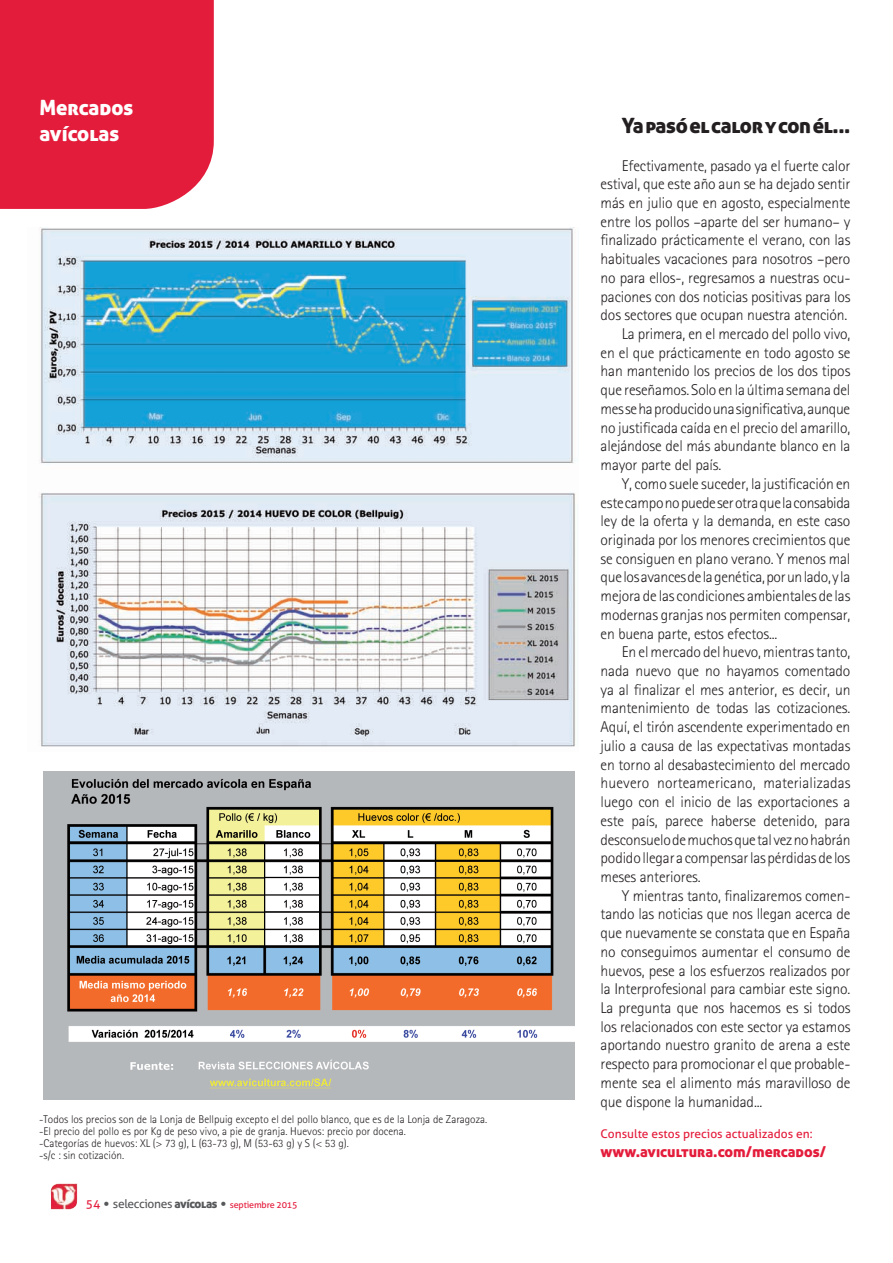
<style>
.page{position:relative;width:893px;height:1263px;background:#fff}
.page>*{position:absolute;margin:0;border:0;box-sizing:border-box;transform-origin:0 0}
.t1{font:21px "Aller Display";letter-spacing:-.015em;color:#231f20}
.t2{font:21px/25.5px "Aller Display";color:#fff}
.t3{font:300 15.6px "Rotis Sans Serif";letter-spacing:-.01em;color:#231f20}
.t4{font:300 15.6px "Rotis Sans Serif";letter-spacing:.01em;color:#231f20}
.t5{font:15px "Aller Display";color:#e41c3b}
.t6{font:12px "Aller";color:#e41c3b}
.t7{font:300 11.25px/12px "Rotis Sans Serif";color:#231f20}
.t8{font:9px "Aller";letter-spacing:-.02em;color:#e41c3b}
.s1{font-size:12px}
.s2{font-family:"Frutiger Roman";font-weight:500;font-size:12px;color:#57585a}
.s3{font-size:12px;color:#57585a}
.s4{font-family:"Aller Display";font-size:12px;color:#57585a}
</style>
<div class="page">
<img style="left:51px;top:1183px;width:26px;height:26px">
<img style="left:44px;top:771px;width:530px;height:328px">
<img style="left:39px;top:227px;width:537px;height:520px">
<div style="left:0;top:0;width:214px;height:209px;background:#e41c3b"></div>
<h1 class="t2" style="left:39px;top:95px;width:96px">Mercados avícolas</h1>
<p class="t7" style="left:39px;top:1113px;width:449px">-Todos los precios son de la Lonja de Bellpuig excepto el del pollo blanco, que es de la Lonja de Zaragoza. -El precio del pollo es por Kg de peso vivo, a pie de granja. Huevos: precio por docena.<br>-Categorías de huevos: XL (&gt; 73 g), L (63-73 g), M (53-63 g) y S (&lt; 53 g).<br>-s/c : sin cotización.</p>
<p class="t8" style="left:86px;top:1199px;width:213px"><span class="s1">54</span> <span class="s2">•</span> <span class="s3">selecciones</span> <span class="s4">avícolas</span> <span class="s2">•</span> septiembre 2015</p>
<h1 class="t1" style="left:622px;top:112px;width:230px">Ya pasó el calor y con él...</h1>
<p class="t3" style="left:622px;top:156px;width:230px">Efectivamente, pasado ya el fuerte calor</p>
<p class="t3" style="left:601px;top:175px;width:251px">estival, que este año aun se ha dejado sentir</p>
<p class="t3" style="left:601px;top:194px;width:251px">más en julio que en agosto, especialmente</p>
<p class="t3" style="left:601px;top:212px;width:251px">entre los pollos –aparte del ser humano– y</p>
<p class="t3" style="left:601px;top:231px;width:251px">finalizado prácticamente el verano, con las</p>
<p class="t3" style="left:601px;top:250px;width:251px">habituales vacaciones para nosotros –pero</p>
<p class="t3" style="left:601px;top:269px;width:251px">no para ellos-, regresamos a nuestras ocu-</p>
<p class="t3" style="left:601px;top:287px;width:251px">paciones con dos noticias positivas para los</p>
<p class="t3" style="left:601px;top:306px;width:248px">dos sectores que ocupan nuestra atención.</p>
<p class="t3" style="left:622px;top:325px;width:230px">La primera, en el mercado del pollo vivo,</p>
<p class="t3" style="left:601px;top:343px;width:251px">en el que prácticamente en todo agosto se</p>
<p class="t3" style="left:601px;top:362px;width:251px">han mantenido los precios de los dos tipos</p>
<p class="t3" style="left:601px;top:381px;width:251px">que reseñamos. Solo en la última semana del</p>
<p class="t3" style="left:601px;top:400px;width:251px">mes se ha producido una significativa, aunque</p>
<p class="t3" style="left:601px;top:418px;width:251px">no justificada caída en el precio del amarillo,</p>
<p class="t3" style="left:601px;top:437px;width:251px">alejándose del más abundante blanco en la</p>
<p class="t3" style="left:601px;top:456px;width:122px">mayor parte del país.</p>
<p class="t3" style="left:622px;top:475px;width:230px">Y, como suele suceder, la justificación en</p>
<p class="t3" style="left:601px;top:493px;width:251px">este campo no puede ser otra que la consabida</p>
<p class="t3" style="left:601px;top:512px;width:251px">ley de la oferta y la demanda, en este caso</p>
<p class="t3" style="left:601px;top:531px;width:251px">originada por los menores crecimientos que</p>
<p class="t3" style="left:601px;top:549px;width:251px">se consiguen en plano verano. Y menos mal</p>
<p class="t3" style="left:601px;top:568px;width:251px">que los avances de la genética, por un lado, y la</p>
<p class="t3" style="left:601px;top:587px;width:251px">mejora de las condiciones ambientales de las</p>
<p class="t3" style="left:601px;top:606px;width:251px">modernas granjas nos permiten compensar,</p>
<p class="t3" style="left:601px;top:624px;width:178px">en buena parte, estos efectos...</p>
<p class="t3" style="left:622px;top:643px;width:230px">En el mercado del huevo, mientras tanto,</p>
<p class="t3" style="left:601px;top:662px;width:251px">nada nuevo que no hayamos comentado</p>
<p class="t3" style="left:601px;top:680px;width:251px">ya al finalizar el mes anterior, es decir, un</p>
<p class="t3" style="left:601px;top:699px;width:251px">mantenimiento de todas las cotizaciones.</p>
<p class="t3" style="left:601px;top:718px;width:251px">Aquí, el tirón ascendente experimentado en</p>
<p class="t3" style="left:601px;top:737px;width:251px">julio a causa de las expectativas montadas</p>
<p class="t3" style="left:601px;top:755px;width:251px">en torno al desabastecimiento del mercado</p>
<p class="t4" style="left:601px;top:774px;width:251px">huevero norteamericano, materializadas</p>
<p class="t3" style="left:601px;top:793px;width:251px">luego con el inicio de las exportaciones a</p>
<p class="t3" style="left:601px;top:811px;width:251px">este país, parece haberse detenido, para</p>
<p class="t3" style="left:601px;top:830px;width:251px">desconsuelo de muchos que tal vez no habrán</p>
<p class="t3" style="left:601px;top:849px;width:251px">podido llegar a compensar las pérdidas de los</p>
<p class="t3" style="left:601px;top:868px;width:102px">meses anteriores.</p>
<p class="t3" style="left:622px;top:886px;width:230px">Y mientras tanto, finalizaremos comen-</p>
<p class="t3" style="left:601px;top:905px;width:251px">tando las noticias que nos llegan acerca de</p>
<p class="t3" style="left:601px;top:924px;width:251px">que nuevamente se constata que en España</p>
<p class="t3" style="left:601px;top:943px;width:251px">no conseguimos aumentar el consumo de</p>
<p class="t3" style="left:601px;top:961px;width:251px">huevos, pese a los esfuerzos realizados por</p>
<p class="t3" style="left:601px;top:980px;width:251px">la Interprofesional para cambiar este signo.</p>
<p class="t3" style="left:601px;top:999px;width:251px">La pregunta que nos hacemos es si todos</p>
<p class="t3" style="left:601px;top:1017px;width:251px">los relacionados con este sector ya estamos</p>
<p class="t3" style="left:601px;top:1036px;width:251px">aportando nuestro granito de arena a este</p>
<p class="t3" style="left:601px;top:1055px;width:251px">respecto para promocionar el que probable-</p>
<p class="t3" style="left:601px;top:1074px;width:251px">mente sea el alimento más maravilloso de</p>
<p class="t3" style="left:601px;top:1092px;width:163px">que dispone la humanidad...</p>
<p class="t6" style="left:601px;top:1126px;width:213px">Consulte estos precios actualizados en:</p>
<p class="t5" style="left:601px;top:1142px;width:227px">www.avicultura.com/mercados/</p>
</div>
